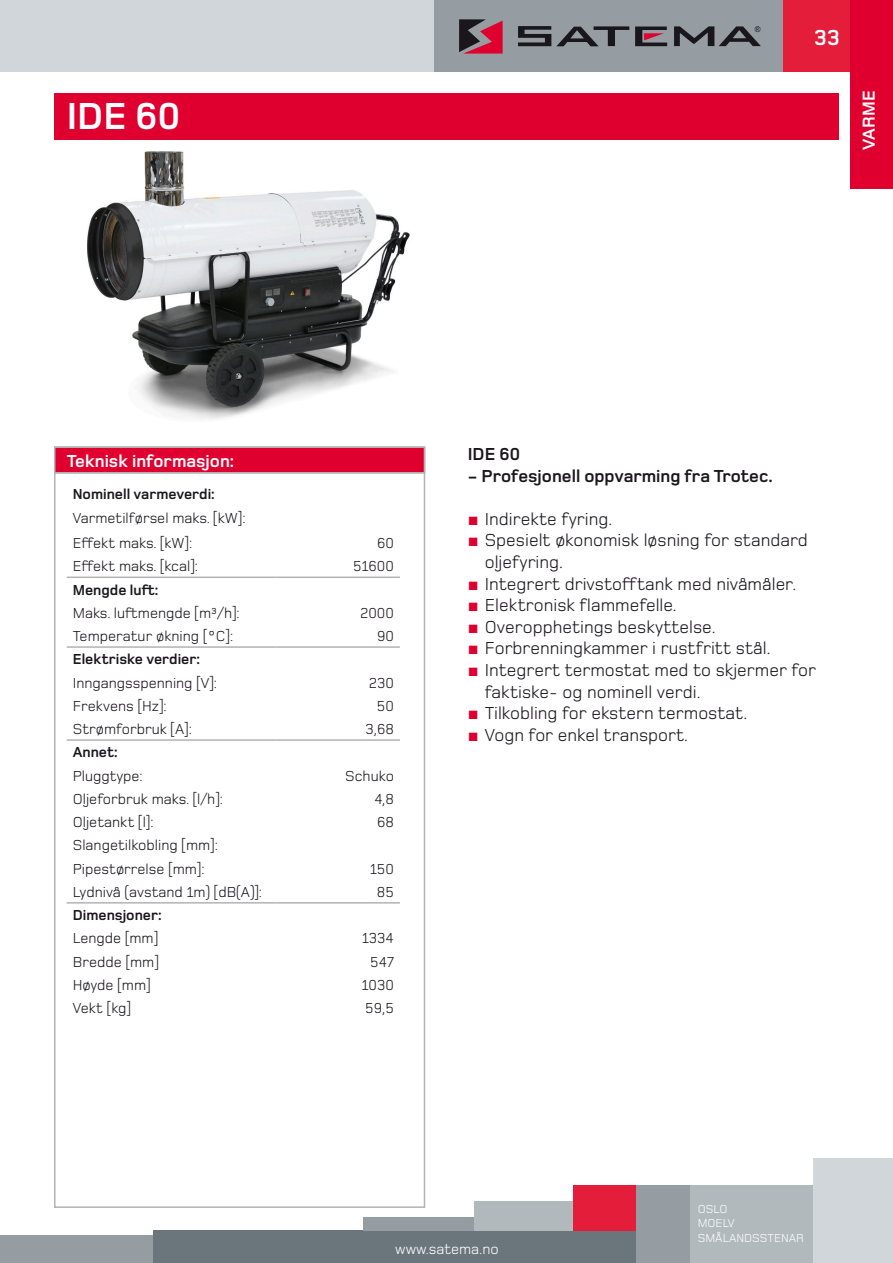
<style>
.page{position:relative;width:893px;height:1263px;background:#fff}
.page>*{position:absolute;margin:0;border:0;box-sizing:border-box;transform-origin:0 0}
.t1{font:700 39px "Foundry Monoline";color:#fff}
.t2{font:700 22.5px "Foundry Monoline";color:#fff}
.t3{font:18px/21.6px "Foundry Monoline";color:#1a171c}
.t4{font:700 18px "Foundry Monoline";color:#1a171c}
.t5{font:700 18px "Foundry Monoline";color:#fff}
.t6{font:15px/25.5px "Foundry Monoline";color:#1a171c}
.t7{font:700 15px "Foundry Monoline";color:#1a171c}
.t8{font:15px "Foundry Monoline";color:#fff}
.t9{font:12px/14.4px "Foundry Monoline";color:#fff}
.t10{font:7.8px "Arial";color:#1a171c}
.s1{font-family:"Arial";color:#df0030}
</style>
<div class="page">
<img style="left:87px;top:151px;width:323px;height:268px">
<hr style="left:67px;top:902px;width:209px;height:1px;background:#b1b3b4">
<hr style="left:276px;top:902px;width:124px;height:1px;background:#b1b3b4">
<hr style="left:67px;top:739px;width:209px;height:2px;background:#b1b3b4">
<hr style="left:276px;top:739px;width:124px;height:2px;background:#b1b3b4">
<hr style="left:67px;top:646px;width:209px;height:2px;background:#b1b3b4">
<hr style="left:276px;top:646px;width:124px;height:2px;background:#b1b3b4">
<hr style="left:67px;top:576px;width:209px;height:2px;background:#b1b3b4">
<hr style="left:276px;top:576px;width:124px;height:2px;background:#b1b3b4">
<div style="left:54px;top:94px;width:785px;height:46px;background:#df0030"></div>
<div style="left:54px;top:446px;width:371px;height:27px;background:#df0030;border:2px solid #b1b3b4"></div>
<div style="left:0;top:0;width:893px;height:72px;background:#d0d6d9"></div>
<div style="left:434px;top:0;width:363px;height:72px;background:#969da2"></div>
<div style="left:783px;top:0;width:67px;height:72px;background:#e41d3b"></div>
<div style="left:0;top:1235px;width:893px;height:28px;background:#969da2"></div>
<div style="left:153px;top:1231px;width:483px;height:32px;background:#6a757c"></div>
<div style="left:363px;top:1217px;width:111px;height:14px;background:#969da2"></div>
<div style="left:474px;top:1201px;width:102px;height:30px;background:#b2b9bd"></div>
<div style="left:689px;top:1185px;width:125px;height:78px;background:#b2b9bd"></div>
<div style="left:814px;top:1158px;width:79px;height:105px;background:#d0d6d9"></div>
<div style="left:573px;top:1185px;width:63px;height:46px;background:#e41d3b"></div>
<div style="left:636px;top:1185px;width:53px;height:78px;background:#969da2"></div>
<div style="left:850px;top:0;width:43px;height:189px;background:#df0030"></div>
<svg style="left:459px;top:19px;width:44px;height:35px"></svg>
<svg style="left:518px;top:26px;width:111px;height:20px"></svg>
<svg style="left:674px;top:26px;width:87px;height:20px"></svg>
<svg style="left:635px;top:27px;width:32px;height:19px"></svg>
<h1 class="t1" style="left:67px;top:96px;width:115px">IDE 60</h1>
<p class="t10" style="left:755px;top:24px;width:7px">®</p>
<h2 class="t2" style="left:814px;top:25px;width:27px">33</h2>
<p class="t5" style="left:859px;top:150px;width:61px;rotate:-90deg">VARME</p>
<p class="t5" style="left:67px;top:451px;width:169px">Teknisk informasjon:</p>
<p class="t7" style="left:73px;top:486px;width:144px">Nominell varmeverdi:</p>
<p class="t6" style="left:73px;top:505px;width:174px">Varmetilførsel maks. [kW]:<br>Effekt maks. [kW]:</p>
<p class="t6" style="left:377px;top:530px;width:18px">60</p>
<p class="t6" style="left:73px;top:553px;width:127px">Effekt maks. [kcal]:</p>
<p class="t6" style="left:353px;top:553px;width:42px">51600</p>
<p class="t7" style="left:73px;top:582px;width:87px">Mengde luft:</p>
<p class="t6" style="left:73px;top:600px;width:169px">Maks. luftmengde [m³/h]:</p>
<p class="t6" style="left:360px;top:600px;width:35px">2000</p>
<p class="t6" style="left:73px;top:623px;width:162px">Temperatur økning [°C]:</p>
<p class="t6" style="left:377px;top:623px;width:18px">90</p>
<p class="t7" style="left:73px;top:651px;width:129px">Elektriske verdier:</p>
<p class="t6" style="left:73px;top:670px;width:146px">Inngangsspenning [V]:</p>
<p class="t6" style="left:369px;top:670px;width:27px">230</p>
<p class="t6" style="left:73px;top:693px;width:96px">Frekvens [Hz]:</p>
<p class="t6" style="left:377px;top:693px;width:19px">50</p>
<p class="t6" style="left:73px;top:716px;width:121px">Strømforbruk [A]:</p>
<p class="t6" style="left:365px;top:716px;width:30px">3,68</p>
<p class="t7" style="left:73px;top:744px;width:47px">Annet:</p>
<p class="t6" style="left:73px;top:763px;width:72px">Pluggtype:</p>
<p class="t6" style="left:345px;top:763px;width:50px">Schuko</p>
<p class="t6" style="left:73px;top:786px;width:152px">Oljeforbruk maks. [l/h]:</p>
<p class="t6" style="left:374px;top:786px;width:21px">4,8</p>
<p class="t6" style="left:73px;top:809px;width:82px">Oljetankt [l]:</p>
<p class="t6" style="left:377px;top:809px;width:18px">68</p>
<p class="t6" style="left:73px;top:834px;width:147px;line-height:23.2px">Slangetilkobling [mm]:<br>Pipestørrelse [mm]:</p>
<p class="t6" style="left:370px;top:856px;width:25px">150</p>
<p class="t6" style="left:73px;top:879px;width:191px">Lydnivå (avstand 1m) [dB(A)]:</p>
<p class="t6" style="left:377px;top:879px;width:19px">85</p>
<p class="t7" style="left:73px;top:907px;width:90px">Dimensjoner:</p>
<p class="t6" style="left:73px;top:925px;width:87px">Lengde [mm]</p>
<p class="t6" style="left:362px;top:925px;width:33px">1334</p>
<p class="t6" style="left:73px;top:949px;width:88px">Bredde [mm]</p>
<p class="t6" style="left:370px;top:949px;width:25px">547</p>
<p class="t6" style="left:73px;top:972px;width:79px">Høyde [mm]</p>
<p class="t6" style="left:362px;top:972px;width:34px">1030</p>
<p class="t6" style="left:73px;top:995px;width:60px">Vekt [kg]</p>
<p class="t6" style="left:365px;top:995px;width:30px">59,5</p>
<p class="t4" style="left:468px;top:444px;width:54px">IDE 60</p>
<p class="t4" style="left:468px;top:466px;width:306px">- Profesjonell oppvarming fra Trotec.</p>
<p class="t3" style="left:468px;top:508px;width:146px"><span class="s1">■</span> Indirekte fyring.</p>
<p class="t3" style="left:485px;top:530px;width:325px;text-indent:-17px"><span class="s1">■</span> Spesielt økonomisk løsning for standard oljefyring.</p>
<p class="t3" style="left:468px;top:573px;width:330px"><span class="s1">■</span> Integrert drivstofftank med nivåmåler.</p>
<p class="t3" style="left:468px;top:594px;width:211px"><span class="s1">■</span> Elektronisk flammefelle.</p>
<p class="t3" style="left:468px;top:616px;width:249px"><span class="s1">■</span> Overopphetings beskyttelse.</p>
<p class="t3" style="left:468px;top:638px;width:304px"><span class="s1">■</span> Forbrenningkammer i rustfritt stål.</p>
<p class="t3" style="left:485px;top:659px;width:333px;text-indent:-17px"><span class="s1">■</span> Integrert termostat med to skjermer for faktiske- og nominell verdi.</p>
<p class="t3" style="left:468px;top:702px;width:281px"><span class="s1">■</span> Tilkobling for ekstern termostat.</p>
<p class="t3" style="left:468px;top:724px;width:222px"><span class="s1">■</span> Vogn for enkel transport.</p>
<p class="t9" style="left:698px;top:1201px;width:108px">OSLO<br>MOELV<br>SMÅLANDSSTENAR</p>
<p class="t8" style="left:395px;top:1241px;width:105px">www.satema.no</p>
</div>
